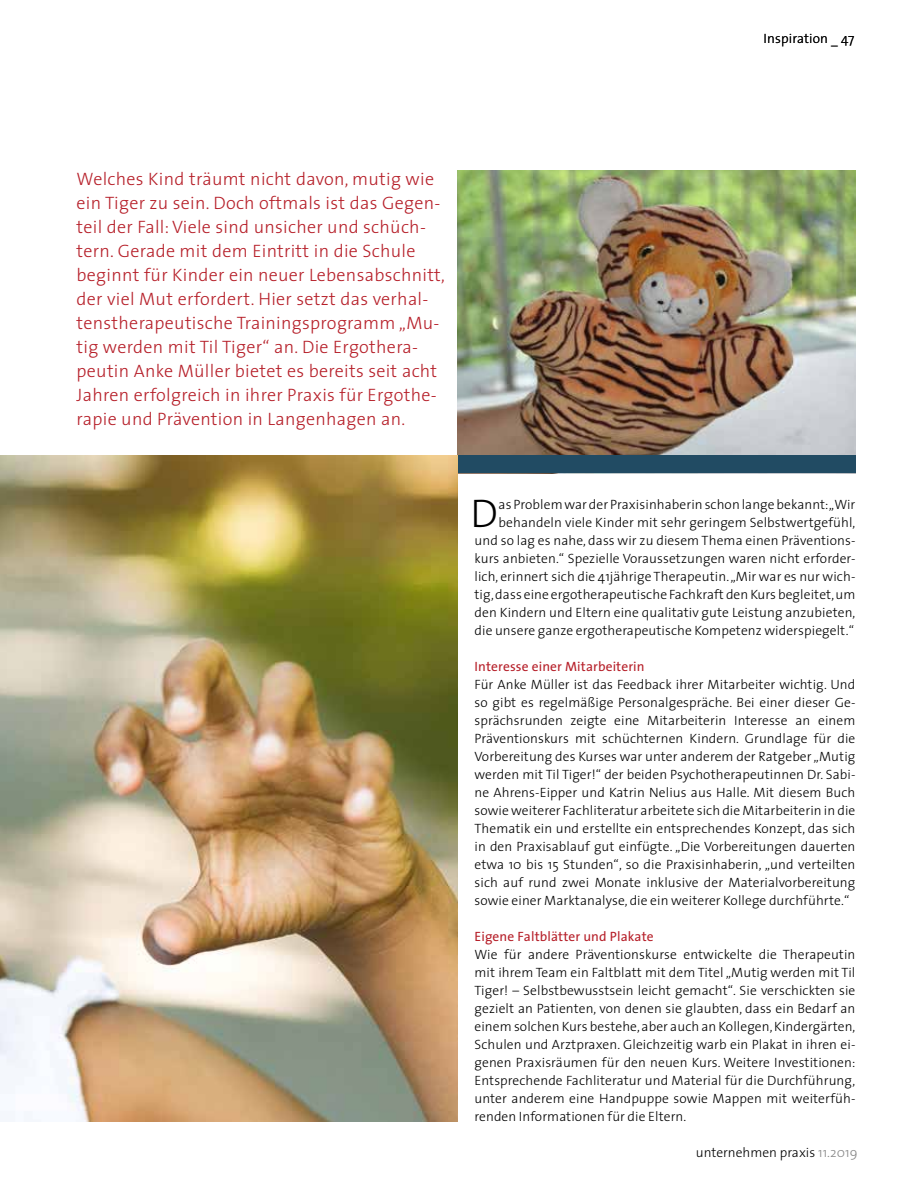
<style>
.page{position:relative;width:915px;height:1191px;background:#fff}
.page>*{position:absolute;margin:0;border:0;box-sizing:border-box;transform-origin:0 0}
.t1{font:300 40.2px "The Sans";color:#000}
.t2{font:300 18px/24px "The Sans";letter-spacing:.015em;color:#b61f29}
.t3{font:300 13.5px/18px "The Sans";letter-spacing:.01em;color:#000;text-align:justify}
.t4{font:13.5px "The Sans";letter-spacing:.01em;color:#b61f29}
.s1{color:#878787}
</style>
<div class="page">
<img style="left:457px;top:170px;width:398px;height:285px">
<div style="left:0;top:455px;width:855px;height:18px;background:#214b63"></div>
<img style="left:0;top:455px;width:457px;height:666px">
<p class="t3" style="left:763px;top:29px;width:92px">Inspiration _ 47</p>
<p class="t2" style="left:77px;top:167px;width:370px">Welches Kind träumt nicht davon, mutig wie ein Tiger zu sein. Doch oftmals ist das Gegen&shy;teil der Fall: Viele sind unsicher und schüch&shy;tern. Gerade mit dem Eintritt in die Schule beginnt für Kinder ein neuer Lebensabschnitt, der viel Mut erfordert. Hier setzt das verhal&shy;tenstherapeutische Trainingsprogramm „Mu&shy;tig werden mit Til Tiger“ an. Die Ergothera&shy;peutin Anke Müller bietet es bereits seit acht Jahren erfolgreich in ihrer Praxis für Ergothe&shy;rapie und Prävention in Langenhagen an.</p>
<p class="t3" style="left:474px;top:495px;width:382px;text-align:right">as Problem war der Praxisinhaberin schon lange bekannt: „Wir behandeln viele Kinder mit sehr geringem Selbstwertgefühl, und so lag es nahe, dass wir zu diesem Thema einen Präventions&shy;kurs anbieten.“ Spezielle Voraussetzungen waren nicht erforder&shy;lich, erinnert sich die 41jährige Therapeutin. „Mir war es nur wich&shy;tig, dass eine ergotherapeutische Fachkraft den Kurs begleitet, um den Kindern und Eltern eine qualitativ gute Leistung anzubieten, die unsere ganze ergotherapeutische Kompetenz widerspiegelt.“</p>
<p class="t4" style="left:474px;top:655px;width:172px">Interesse einer Mitarbeiterin</p>
<p class="t3" style="left:474px;top:675px;width:382px">Für Anke Müller ist das Feedback ihrer Mitarbeiter wichtig. Und so gibt es regelmäßige Personalgespräche. Bei einer dieser Ge&shy;sprächsrunden zeigte eine Mitarbeiterin Interesse an einem Präventionskurs mit schüchternen Kindern. Grundlage für die Vorbereitung des Kurses war unter anderem der Ratgeber „Mutig werden mit Til Tiger!“ der beiden Psychotherapeutinnen Dr. Sabi&shy;ne Ahrens-Eipper und Katrin Nelius aus Halle. Mit diesem Buch sowie weiterer Fachliteratur arbeitete sich die Mitarbeiterin in die Thematik ein und erstellte ein entsprechendes Konzept, das sich in den Praxisablauf gut einfügte. „Die Vorbereitungen dauerten etwa 10 bis 15 Stunden“, so die Praxisinhaberin, „und verteilten sich auf rund zwei Monate inklusive der Materialvorbereitung sowie einer Marktanalyse, die ein weiterer Kollege durchführte.“</p>
<p class="t4" style="left:474px;top:925px;width:181px">Eigene Faltblätter und Plakate</p>
<p class="t3" style="left:474px;top:945px;width:382px">Wie für andere Präventionskurse entwickelte die Therapeutin mit ihrem Team ein Faltblatt mit dem Titel „Mutig werden mit Til Tiger! – Selbstbewusstsein leicht gemacht“. Sie verschickten sie gezielt an Patienten, von denen sie glaubten, dass ein Bedarf an einem solchen Kurs bestehe, aber auch an Kollegen, Kindergärten, Schulen und Arztpraxen. Gleichzeitig warb ein Plakat in ihren ei&shy;genen Praxisräumen für den neuen Kurs. Weitere Investitionen:<br>Entsprechende Fachliteratur und Material für die Durchführung, unter anderem eine Handpuppe sowie Mappen mit weiterfüh&shy;renden Informationen für die Eltern.</p>
<h1 class="t1" style="left:470px;top:480px;width:29px">D</h1>
<p class="t3" style="left:695px;top:1143px;width:163px">unternehmen praxis <span class="s1">11.2019</span></p>
</div>
